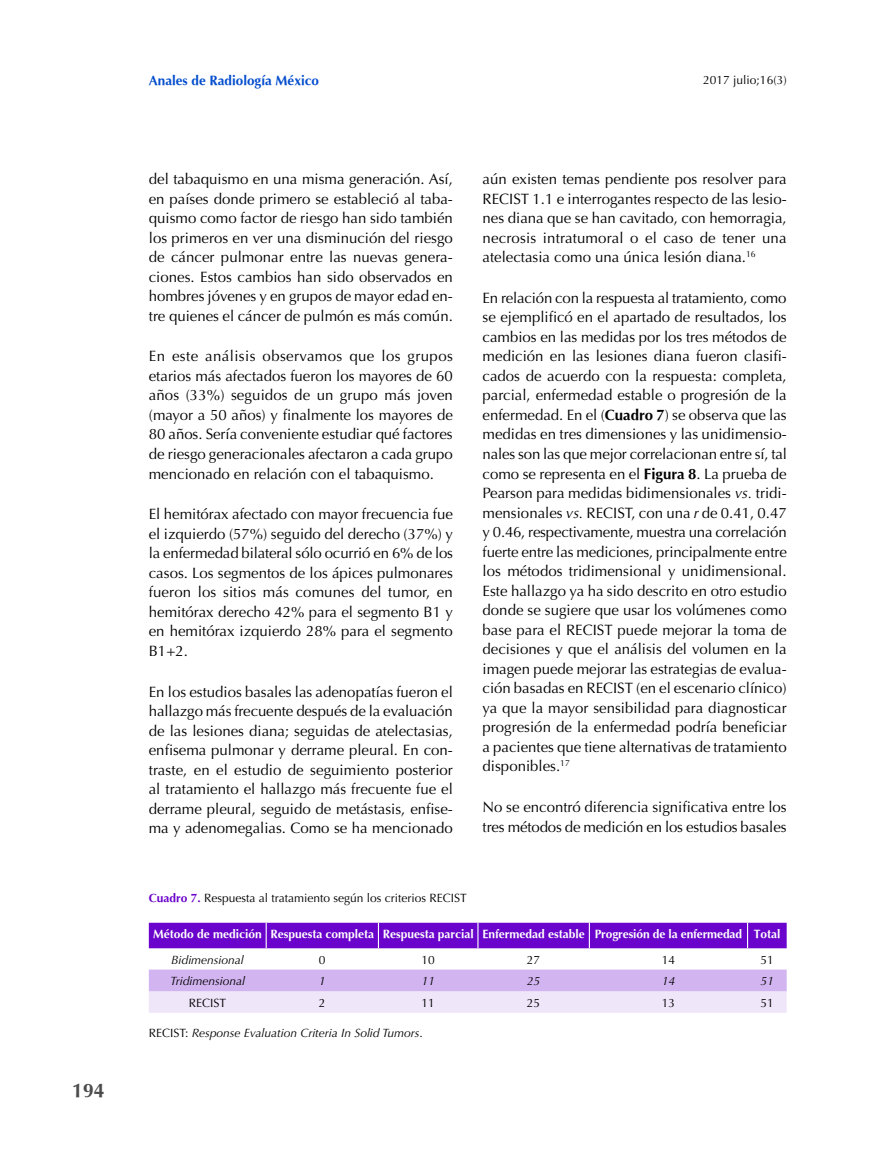
<style>
.page{position:relative;width:893px;height:1149px;background:#fff}
.page>*{position:absolute;margin:0;border:0;box-sizing:border-box;transform-origin:0 0}
.t1{font:700 19.5px "Optima";color:#4c4c4c}
.t2{font:15px/19.5px "Optima";color:#000;text-align:justify}
.t3{font:700 13.5px "Optima";color:#034dce}
.t4{font:700 12px "Optima";color:#fff}
.t5{font:12px "Optima";color:#000}
.t6{font:italic 12px "Optima";color:#000}
.s1{font-weight:700}
.s2{font-style:italic}
.s3{font-weight:700;color:#6a03cb}
.s4{font-style:normal}
</style>
<div class="page">
<svg style="left:149px;top:969px;width:638px;height:43px;background:#e1cdf5"></svg>
<div style="left:149px;top:922px;width:638px;height:25px;background:#6a03cb"></div>
<h1 class="t1" style="left:72px;top:1082px;width:34px">194</h1>
<p class="t3" style="left:149px;top:75px;width:172px">Anales de Radiología México</p>
<p class="t5" style="left:703px;top:75px;width:85px">2017 julio;16(3)</p>
<p class="t2" style="left:149px;top:169px;width:306px">del tabaquismo en una misma generación. Así, en países donde primero se estableció al taba&shy;quismo como factor de riesgo han sido también los primeros en ver una disminución del riesgo de cáncer pulmonar entre las nuevas genera&shy;ciones. Estos cambios han sido observados en hombres jóvenes y en grupos de mayor edad en&shy;tre quienes el cáncer de pulmón es más común.</p>
<p class="t2" style="left:149px;top:348px;width:306px">En este análisis observamos que los grupos etarios más afectados fueron los mayores de 60 años (33%) seguidos de un grupo más joven (mayor a 50 años) y finalmente los mayores de 80 años. Sería conveniente estudiar qué factores de riesgo generacionales afectaron a cada grupo mencionado en relación con el tabaquismo.</p>
<p class="t2" style="left:149px;top:505px;width:306px">El hemitórax afectado con mayor frecuencia fue el izquierdo (57%) seguido del derecho (37%) y la enfermedad bilateral sólo ocurrió en 6% de los casos. Los segmentos de los ápices pulmonares fueron los sitios más comunes del tumor, en hemitórax derecho 42% para el segmento B1 y en hemitórax izquierdo 28% para el segmento B1+2.</p>
<p class="t2" style="left:149px;top:683px;width:306px">En los estudios basales las adenopatías fueron el hallazgo más frecuente después de la evaluación de las lesiones diana; seguidas de atelectasias, enfisema pulmonar y derrame pleural. En con&shy;traste, en el estudio de seguimiento posterior al tratamiento el hallazgo más frecuente fue el derrame pleural, seguido de metástasis, enfise&shy;ma y adenomegalias. Como se ha mencionado</p>
<p class="t2" style="left:483px;top:170px;width:306px">aún existen temas pendiente pos resolver para RECIST 1.1 e interrogantes respecto de las lesio&shy;nes diana que se han cavitado, con hemorragia, necrosis intratumoral o el caso de tener una atelectasia como una única lesión diana.<sup>16</sup></p>
<p class="t2" style="left:483px;top:288px;width:306px">En relación con la respuesta al tratamiento, como se ejemplificó en el apartado de resultados, los cambios en las medidas por los tres métodos de medición en las lesiones diana fueron clasifi&shy;cados de acuerdo con la respuesta: completa, parcial, enfermedad estable o progresión de la enfermedad. En el (<span class="s1">Cuadro 7</span>) se observa que las medidas en tres dimensiones y las unidimensio&shy;nales son las que mejor correlacionan entre sí, tal como se representa en el <span class="s1">Figura 8</span>. La prueba de Pearson para medidas bidimensionales <span class="s2">vs.</span> tridi&shy;mensionales <span class="s2">vs.</span> RECIST, con una <span class="s2">r</span> de 0.41, 0.47 y 0.46, respectivamente, muestra una correlación fuerte entre las mediciones, principalmente entre los métodos tridimensional y unidimensional.<br>Este hallazgo ya ha sido descrito en otro estudio donde se sugiere que usar los volúmenes como base para el RECIST puede mejorar la toma de decisiones y que el análisis del volumen en la imagen puede mejorar las estrategias de evalua&shy;ción basadas en RECIST (en el escenario clínico) ya que la mayor sensibilidad para diagnosticar progresión de la enfermedad podría beneficiar a pacientes que tiene alternativas de tratamiento disponibles.<sup>17</sup></p>
<p class="t2" style="left:483px;top:797px;width:306px">No se encontró diferencia significativa entre los tres métodos de medición en los estudios basales</p>
<p class="t5" style="left:149px;top:890px;width:319px"><span class="s3">Cuadro 7.</span> Respuesta al tratamiento según los criterios RECIST</p>
<p class="t4" style="left:153px;top:928px;width:629px">Método de medición Respuesta completa Respuesta parcial Enfermedad estable Progresión de la enfermedad Total</p>
<p class="t6" style="left:171px;top:954px;width:74px">Bidimensional</p>
<p class="t5" style="left:319px;top:952px;width:8px">0</p>
<p class="t5" style="left:421px;top:952px;width:15px">10</p>
<p class="t5" style="left:527px;top:952px;width:15px">27</p>
<p class="t5" style="left:662px;top:952px;width:15px">14</p>
<p class="t5" style="left:760px;top:952px;width:15px">51</p>
<p class="t6" style="left:170px;top:975px;width:76px">Tridimensional</p>
<p class="t6" style="left:319px;top:975px;width:8px">1</p>
<p class="t6" style="left:421px;top:975px;width:15px">11</p>
<p class="t6" style="left:527px;top:975px;width:15px">25</p>
<p class="t6" style="left:662px;top:975px;width:15px">14</p>
<p class="t6" style="left:760px;top:975px;width:15px">51</p>
<p class="t5" style="left:189px;top:995px;width:39px">RECIST</p>
<p class="t5" style="left:319px;top:995px;width:8px">2</p>
<p class="t5" style="left:421px;top:995px;width:15px">11</p>
<p class="t5" style="left:527px;top:995px;width:15px">25</p>
<p class="t5" style="left:662px;top:995px;width:15px">13</p>
<p class="t5" style="left:760px;top:995px;width:15px">51</p>
<p class="t6" style="left:149px;top:1027px;width:276px"><span class="s4">RECIST:</span> Response Evaluation Criteria In Solid Tumors<span class="s4">.</span></p>
</div>
